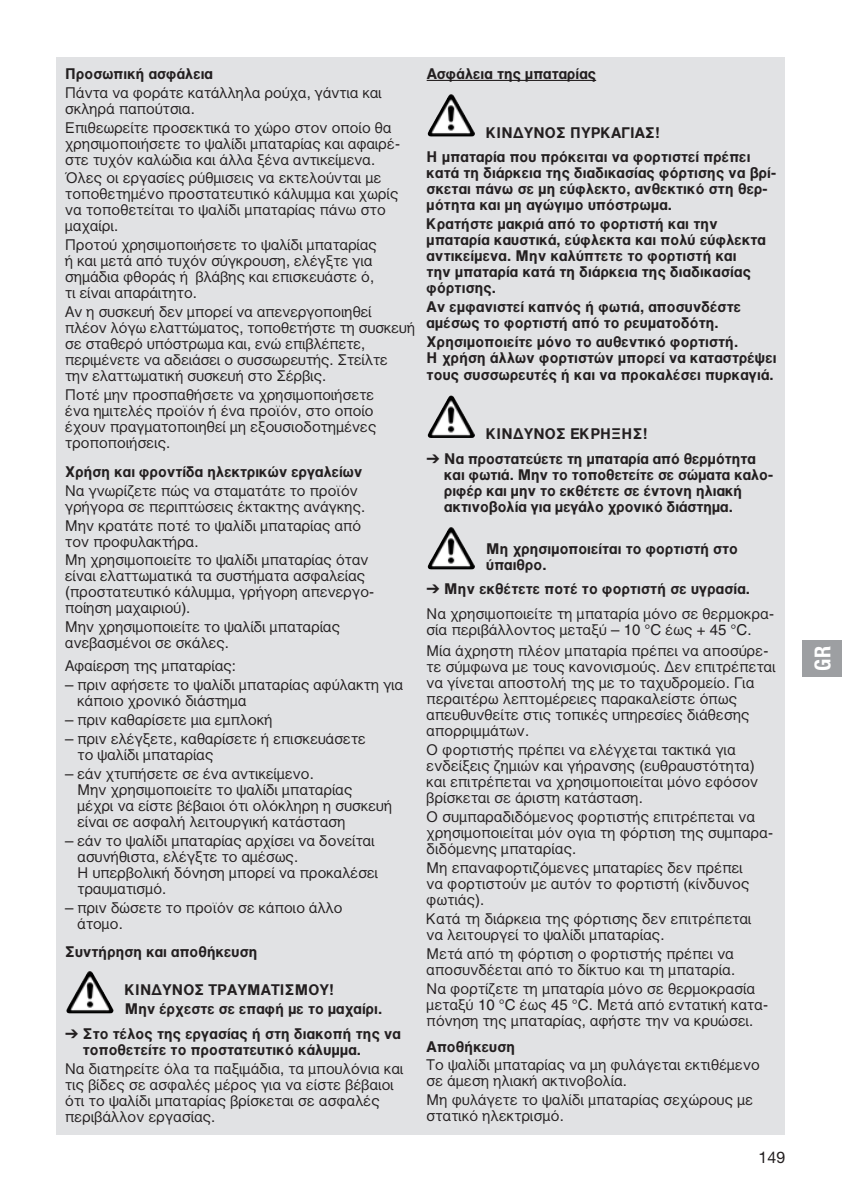
<style>
.page{position:relative;width:842px;height:1191px;background:#fff}
.page>*{position:absolute;margin:0;border:0;box-sizing:border-box;transform-origin:0 0}
.t1{font:22px "GARDENA Pro Bo Cond";color:#fff}
.t2{font:16px "GARDENA Pro";color:#231f20}
.t3{font:15px/16px "GARDENA Pro GRE Regular";letter-spacing:-.005em;color:#231f20}
.t4{font:15px/16px "GARDENA Pro GRE Bold";color:#231f20}
.s1{font-family:"Formdruck"}
</style>
<div class="page">
<div style="left:802px;top:640px;width:40px;height:36px;background:#9d9fa2"></div>
<div style="left:57px;top:57px;width:728px;height:1077px;background:#e1e2e4"></div>
<img style="left:68px;top:971px;width:21px;height:35px">
<hr style="left:427px;top:80px;width:169px;height:1px;background:#231f20">
<img style="left:427px;top:94px;width:48px;height:43px">
<img style="left:427px;top:395px;width:48px;height:43px">
<img style="left:427px;top:527px;width:48px;height:42px">
<p class="t4" style="left:65px;top:65px;width:149px">Προσωπική ασφάλεια</p>
<p class="t3" style="left:65px;top:84px;width:318px">Πάντα να φοράτε κατάλληλα ρούχα, γάντια και σκληρά παπούτσια.</p>
<p class="t3" style="left:65px;top:119px;width:336px">Επιθεωρείτε προσεκτικά το χώρο στον οποίο θα χρησιμοποιήσετε το ψαλίδι μπαταρίας και αφαιρέ&shy;στε τυχόν καλώδια και άλλα ξένα αντικείμενα.</p>
<p class="t3" style="left:65px;top:170px;width:335px">Όλες οι εργασίες ρύθμισεις να εκτελούνται με τοποθετημένο προστατευτικό κάλυμμα και χωρίς να τοποθετείται το ψαλίδι μπαταρίας πάνω στο μαχαίρι.</p>
<p class="t3" style="left:65px;top:237px;width:313px">Προτού χρησιμοποιήσετε το ψαλίδι μπαταρίας ή και μετά από τυχόν σύγκρουση, ελέγξτε για σημάδια φθοράς ή βλάβης και επισκευάστε ό, τι είναι απαράιτητο.</p>
<p class="t3" style="left:65px;top:304px;width:352px">Αν η συσκευή δεν μπορεί να απενεργοποιηθεί πλέον λόγω ελαττώματος, τοποθετήστε τη συσκευή σε σταθερό υπόστρωμα και, ενώ επιβλέπετε, περιμένετε να αδειάσει ο συσσωρευτής. Στείλτε<br>την ελαττωματική συσκευή στο Σέρβις.</p>
<p class="t3" style="left:65px;top:387px;width:313px">Ποτέ μην προσπαθήσετε να χρησιμοποιήσετε ένα ημιτελές προϊόν ή ένα προϊόν, στο οποίο έχουν πραγματοποιηθεί μη εξουσιοδοτημένες τροποποιήσεις.</p>
<p class="t4" style="left:65px;top:463px;width:299px">Χρήση και φροντίδα ηλεκτρικών εργαλείων</p>
<p class="t3" style="left:65px;top:482px;width:301px">Να γνωρίζετε πώς να σταματάτε το προϊόν γρήγορα σε περιπτώσεις έκτακτης ανάγκης.</p>
<p class="t3" style="left:65px;top:517px;width:298px">Μην κρατάτε ποτέ το ψαλίδι μπαταρίας από τον προφυλακτήρα.</p>
<p class="t3" style="left:65px;top:552px;width:309px">Μη χρησιμοποιείτε το ψαλίδι μπαταρίας όταν είναι ελαττωματικά τα συστήματα ασφαλείας (προστατευτικό κάλυμμα, γρήγορη απενεργο&shy;ποίηση μαχαιριού).</p>
<p class="t3" style="left:65px;top:619px;width:276px">Μην χρησιμοποιείτε το ψαλίδι μπαταρίας ανεβασμένοι σε σκάλες.</p>
<p class="t3" style="left:65px;top:658px;width:172px">Αφαίερση της μπαταρίας:</p>
<p class="t3" style="left:78px;top:677px;width:327px;text-indent:-12px">– πριν αφήσετε το ψαλίδι μπαταρίας αφύλακτη για κάποιο χρονικό διάστημα</p>
<p class="t3" style="left:65px;top:712px;width:209px">– πριν καθαρίσετε μια εμπλοκή</p>
<p class="t3" style="left:78px;top:730px;width:290px;text-indent:-12px">– πριν ελέγξετε, καθαρίσετε ή επισκευάσετε το ψαλίδι μπαταρίας</p>
<p class="t3" style="left:78px;top:765px;width:316px;text-indent:-12px">– εάν χτυπήσετε σε ένα αντικείμενο.<br>Μην χρησιμοποιείτε το ψαλίδι μπαταρίας<br>μέχρι να είστε βέβαιοι ότι ολόκληρη η συσκευή είναι σε ασφαλή λειτουργική κατάσταση</p>
<p class="t3" style="left:78px;top:832px;width:302px;text-indent:-12px">– εάν το ψαλίδι μπαταρίας αρχίσει να δονείται ασυνήθιστα, ελέγξτε το αμέσως.<br>Η υπερβολική δόνηση μπορεί να προκαλέσει τραυματισμό.</p>
<p class="t3" style="left:78px;top:899px;width:267px;text-indent:-12px">– πριν δώσετε το προϊόν σε κάποιο άλλο άτομο.</p>
<p class="t4" style="left:65px;top:944px;width:194px">Συντήρηση και αποθήκευση</p>
<p class="t4" style="left:125px;top:980px;width:259px;line-height:18.8px">ΚΙΝΔΥΝΟΣ ΤΡΑΥΜΑΤΙΣΜΟΥ!<br>Μην έρχεστε σε επαφή με το μαχαίρι.</p>
<p class="t4" style="left:83px;top:1025px;width:320px;text-indent:-18px"><span class="s1">V</span> Στο τέλος της εργασίας ή στη διακοπή της να τοποθετείτε το προστατευτικό κάλυμμα.</p>
<p class="t3" style="left:65px;top:1060px;width:340px">Να διατηρείτε όλα τα παξιμάδια, τα μπουλόνια και τις βίδες σε ασφαλές μέρος για να είστε βέβαιοι ότι το ψαλίδι μπαταρίας βρίσκεται σε ασφαλές περιβάλλον εργασίας.</p>
<p class="t4" style="left:427px;top:65px;width:171px">Ασφάλεια της μπαταρίας</p>
<p class="t4" style="left:427px;top:120px;width:325px;line-height:24.6px;text-indent:60px">ΚΙΝΔΥΝΟΣ ΠΥΡΚΑΓΙΑΣ!<br>Η μπαταρία που πρόκειται να φορτιστεί πρέπει</p>
<p class="t4" style="left:427px;top:165px;width:351px">κατά τη διάρκεια της διαδικασίας φόρτισης να βρί&shy;σκεται πάνω σε μη εύφλεκτο, ανθεκτικό στη θερ&shy;μότητα και μη αγώγιμο υπόστρωμα.</p>
<p class="t4" style="left:427px;top:216px;width:341px">Κρατήστε μακριά από το φορτιστή και την μπαταρία καυστικά, εύφλεκτα και πολύ εύφλεκτα αντικείμενα. Μην καλύπτετε το φορτιστή και<br>την μπαταρία κατά τη διάρκεια της διαδικασίας φόρτισης.</p>
<p class="t4" style="left:427px;top:299px;width:316px">Αν εμφανιστεί καπνός ή φωτιά, αποσυνδέστε αμέσως το φορτιστή από το ρευματοδότη.</p>
<p class="t4" style="left:427px;top:333px;width:352px;line-height:16.8px">Χρησιμοποιείτε μόνο το αυθεντικό φορτιστή.<br>Η χρήση άλλων φορτιστών μπορεί να καταστρέψει τους συσσωρευτές ή και να προκαλέσει πυρκαγιά.</p>
<p class="t4" style="left:427px;top:421px;width:331px;line-height:24.6px;text-indent:60px">ΚΙΝΔΥΝΟΣ ΕΚΡΗ ΞΗ Σ!<br><span class="s1">V</span> Να προστατεύετε τη μπαταρία από θερμότητα</p>
<p class="t4" style="left:444px;top:466px;width:330px">και φωτιά. Μην το τοποθετείτε σε σώματα καλο&shy;ριφέρ και μην το εκθέτετε σε έντονη ηλιακή ακτινοβολία για μεγάλο χρονικό διάστημα.</p>
<p class="t4" style="left:486px;top:540px;width:253px">Μη χρησιμοποιείται το φορτιστή στο ύπαιθρο.</p>
<p class="t4" style="left:427px;top:581px;width:325px"><span class="s1">V</span> Μην εκθέτετε ποτέ το φορτιστή σε υγρασία.</p>
<p class="t3" style="left:427px;top:605px;width:349px">Να χρησιμοποιείτε τη μπαταρία μόνο σε θερμοκρα&shy;σία περιβάλλοντος μεταξύ – 10 ÆC έως + 45 ÆC.</p>
<p class="t3" style="left:427px;top:643px;width:351px">Μία άχρηστη πλέον μπαταρία πρέπει να αποσύρε&shy;τε σύμφωνα με τους κανονισμούς. Δεν επιτρέπεται να γίνεται αποστολή της με το ταχυδρομείο. Για περαιτέρω λεπτομέρειες παρακαλείστε όπως απευθυνθείτε στις τοπικές υπηρεσίες διάθεσης απορριμμάτων.</p>
<p class="t3" style="left:427px;top:742px;width:333px">Ο φορτιστής πρέπει να ελέγχεται τακτικά για ενδείξεις ζημιών και γήρανσης (ευθραυστότητα) και επιτρέπεται να χρησιμοποιείται μόνο εφόσον βρίσκεται σε άριστη κατάσταση.</p>
<p class="t3" style="left:427px;top:809px;width:348px">Ο συμπαραδιδόμενος φορτιστής επιτρέπεται να χρησιμοποιείται μόν ογια τη φόρτιση της συμπαρα&shy;διδόμενης μπαταρίας.</p>
<p class="t3" style="left:427px;top:859px;width:324px">Μη επαναφορτιζόμενες μπαταρίες δεν πρέπει να φορτιστούν με αυτόν το φορτιστή (κίνδυνος φωτιάς).</p>
<p class="t3" style="left:427px;top:910px;width:327px">Κατά τη διάρκεια της φόρτισης δεν επιτρέπεται να λειτουργεί το ψαλίδι μπαταρίας.</p>
<p class="t3" style="left:427px;top:945px;width:310px">Μετά από τη φόρτιση ο φορτιστής πρέπει να αποσυνδέεται από το δίκτυο και τη μπαταρία.</p>
<p class="t3" style="left:427px;top:980px;width:343px">Να φορτίζετε τη μπαταρία μόνο σε θερμοκρασία μεταξύ 10 ÆC έως 45 ÆC. Μετά από εντατική κατα&shy;πόνηση της μπαταρίας, αφήστε την να κρυώσει.</p>
<p class="t4" style="left:427px;top:1038px;width:90px">Αποθήκευση</p>
<p class="t3" style="left:427px;top:1057px;width:335px">Το ψαλίδι μπαταρίας να μη φυλάγεται εκτιθέμενο σε άμεση ηλιακή ακτινοβολία.</p>
<p class="t3" style="left:427px;top:1092px;width:328px">Μη φυλάγετε το ψαλίδι μπαταρίας σεχώρους με στατικό ηλεκτρισμό.</p>
<p class="t2" style="left:759px;top:1147px;width:28px">149</p>
<h1 class="t1" style="left:809px;top:670px;width:26px;rotate:-90deg">GR</h1>
</div>
